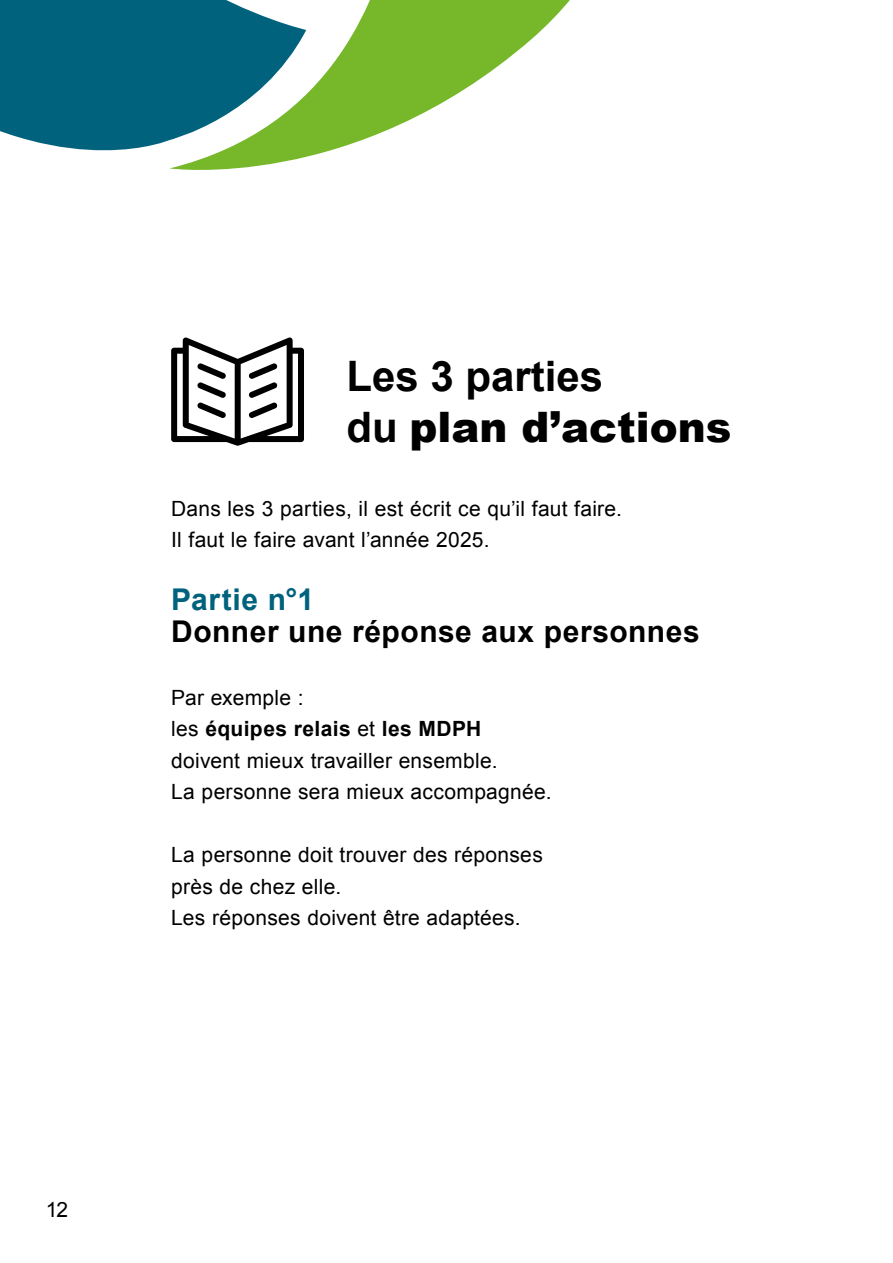
<style>
.page{position:relative;width:893px;height:1263px;background:#fff}
.page>*{position:absolute;margin:0;border:0;box-sizing:border-box;transform-origin:0 0}
.Titre_H1{font:700 42px/50.4px "Arial";color:#000}
.TITRE_H2{font:700 30px "Arial";letter-spacing:.015em;color:#000}
.TITRE_H2-2{font:700 30px "Arial";letter-spacing:.02em;color:#00627c}
.Texte_courant{font:21px/31.5px "Arial";letter-spacing:.015em;color:#000}
.Texte_courant-2{font:700 21px "Arial";letter-spacing:.02em;color:#000}
.s1{font-weight:900}
.s2{font-weight:400}
</style>
<div class="page">
<div style="left:0;top:0;width:170px;height:151px;background:#00627c"></div>
<svg style="left:170px;top:0;width:400px;height:170px"></svg>
<svg style="left:171px;top:337px;width:133px;height:109px"></svg>
<h1 class="Titre_H1" style="left:347px;top:353px;width:387px">Les 3 parties<br>du <span class="s1">plan d’actions</span></h1>
<p class="Texte_courant" style="left:171px;top:493px;width:452px">Dans les 3 parties, il est écrit ce qu’il faut faire.</p>
<p class="Texte_courant" style="left:171px;top:524px;width:320px">Il faut le faire avant l’année 2025.</p>
<h2 class="TITRE_H2-2" style="left:171px;top:580px;width:145px">Partie n°1</h2>
<h2 class="TITRE_H2" style="left:171px;top:611px;width:530px">Donner une réponse aux personnes</h2>
<p class="Texte_courant" style="left:171px;top:682px;width:134px">Par exemple :</p>
<p class="Texte_courant-2" style="left:171px;top:715px;width:312px"><span class="s2">les</span> équipes relais <span class="s2">et</span> les MDPH</p>
<p class="Texte_courant" style="left:171px;top:745px;width:328px">doivent mieux travailler ensemble.</p>
<p class="Texte_courant" style="left:171px;top:776px;width:382px">La personne sera mieux accompagnée.</p>
<p class="Texte_courant" style="left:171px;top:839px;width:373px">La personne doit trouver des réponses près de chez elle.</p>
<p class="Texte_courant" style="left:171px;top:902px;width:351px">Les réponses doivent être adaptées.</p>
<p class="Texte_courant" style="left:46px;top:1194px;width:24px">12</p>
</div>
